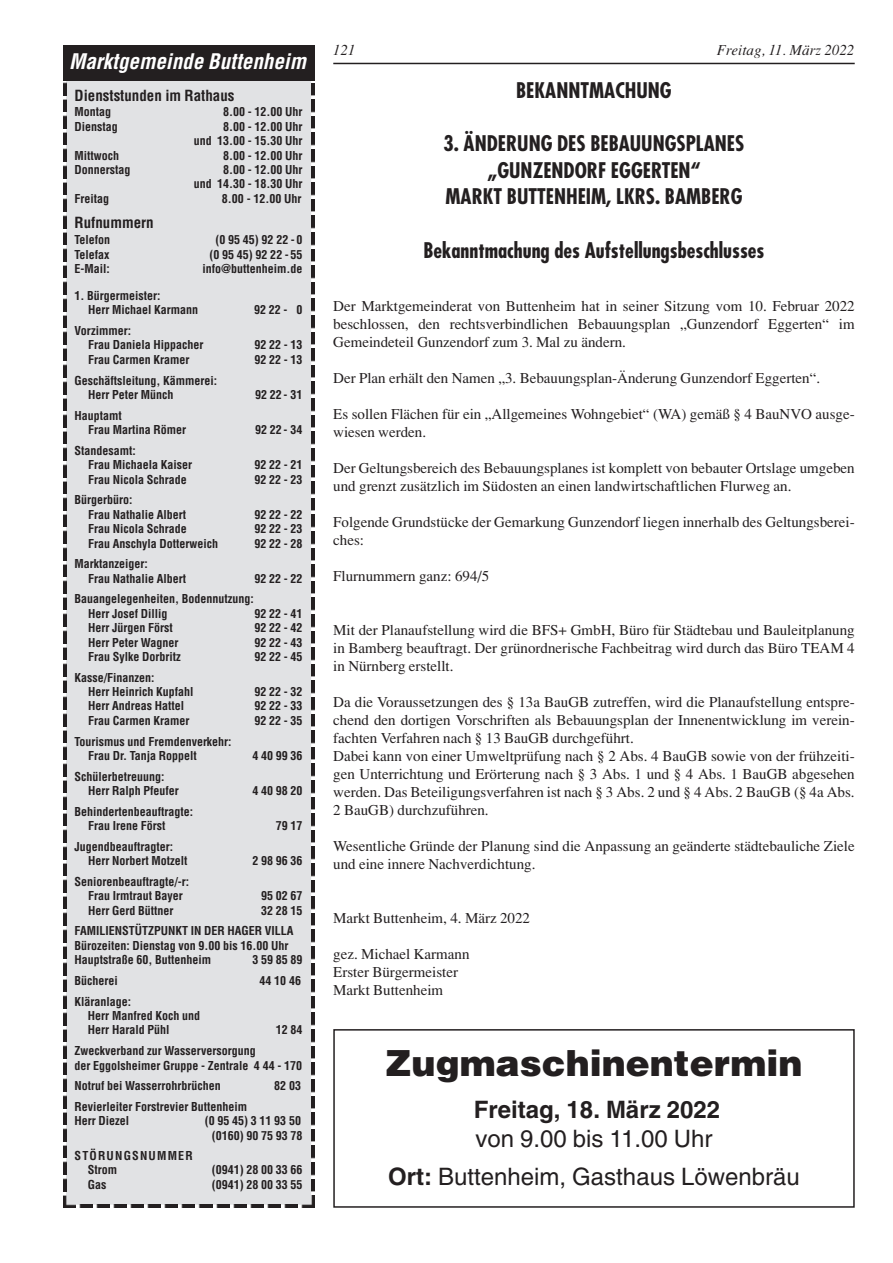
<style>
.page{position:relative;width:893px;height:1263px;background:#fff}
.page>*{position:absolute;margin:0;border:0;box-sizing:border-box;transform-origin:0 0}
.t1{font:900 36px "Helvetica";color:#231f20}
.t2{font:24px/37.8px "Helvetica";color:#231f20;text-align:center}
.t3{font:700 24px "Helvetica";color:#231f20}
.t4{font:700 condensed 21px/26.5px "Futura";color:#231f20;text-align:center}
.t5{font:italic 700 condensed 21px "Helvetica";color:#fff}
.t6{font:15px/18px "Times";color:#231f20}
.t7{font:700 condensed 15px "Helvetica";color:#231f20}
.t8{font:italic 15px "Times";color:#231f20}
.t9{font:700 condensed 12px/14.4px "Helvetica";color:#231f20}
.t10{font:700 condensed 12px/13.6px "Helvetica";letter-spacing:.1em;color:#231f20}
.s1{font-weight:700}
</style>
<div class="page">
<hr style="left:333px;top:63px;width:522px;height:1px;background:#231f20">
<div style="left:64px;top:68px;width:249px;height:1138px;background:#e1e2e4"></div>
<img style="left:302px;top:80px;width:12px;height:3px">
<img style="left:311px;top:83px;width:3px;height:1113px">
<img style="left:298px;top:1196px;width:16px;height:12px">
<img style="left:75px;top:1205px;width:223px;height:3px">
<img style="left:63px;top:1191px;width:12px;height:17px">
<img style="left:63px;top:80px;width:3px;height:1111px">
<div style="left:63px;top:45px;width:251px;height:35px;background:#231f20"></div>
<div style="left:333px;top:1029px;width:522px;height:179px;border:2px solid #231f20"></div>
<h3 class="t5" style="left:69px;top:50px;width:238px">Marktgemeinde Buttenheim</h3>
<p class="t7" style="left:75px;top:87px;width:162px">Dienststunden im Rathaus</p>
<p class="t9" style="left:75px;top:105px;width:38px">Montag</p>
<p class="t9" style="left:223px;top:105px;width:81px">8.00 - 12.00 Uhr</p>
<p class="t9" style="left:75px;top:119px;width:45px">Dienstag</p>
<p class="t9" style="left:194px;top:119px;width:110px;text-align:right">8.00 - 12.00 Uhr<br>und 13.00 - 15.30 Uhr</p>
<p class="t9" style="left:75px;top:148px;width:46px">Mittwoch</p>
<p class="t9" style="left:223px;top:148px;width:81px">8.00 - 12.00 Uhr</p>
<p class="t9" style="left:75px;top:163px;width:57px">Donnerstag</p>
<p class="t9" style="left:194px;top:163px;width:110px;text-align:right">8.00 - 12.00 Uhr<br>und 14.30 - 18.30 Uhr</p>
<p class="t9" style="left:75px;top:191px;width:36px">Freitag</p>
<p class="t9" style="left:222px;top:191px;width:81px">8.00 - 12.00 Uhr</p>
<p class="t7" style="left:75px;top:214px;width:81px">Rufnummern</p>
<p class="t9" style="left:75px;top:233px;width:37px">Telefon</p>
<p class="t9" style="left:216px;top:233px;width:89px">(0 95 45) 92 22 -0</p>
<p class="t9" style="left:75px;top:247px;width:37px">Telefax</p>
<p class="t9" style="left:210px;top:247px;width:95px">(0 95 45) 92 22 - 55</p>
<p class="t9" style="left:75px;top:262px;width:37px">E-Mail:</p>
<p class="t9" style="left:203px;top:262px;width:101px">info@buttenheim.de</p>
<p class="t9" style="left:88px;top:289px;width:112px;text-indent:-13px">1. Bürgermeister:<br>Herr Michael Karmann</p>
<p class="t9" style="left:254px;top:303px;width:50px">9222- 0</p>
<p class="t9" style="left:88px;top:324px;width:117px;text-indent:-14px">Vorzimmer:<br>Frau Daniela Hippacher</p>
<p class="t9" style="left:255px;top:338px;width:50px">92 22 - 13</p>
<p class="t9" style="left:88px;top:352px;width:103px">Frau Carmen Kramer</p>
<p class="t9" style="left:255px;top:352px;width:50px">92 22 - 13</p>
<p class="t9" style="left:88px;top:373px;width:131px;text-indent:-14px">Geschäftsleitung, Kämmerei:<br>Herr Peter Münch</p>
<p class="t9" style="left:255px;top:388px;width:49px">92 22- 31</p>
<p class="t9" style="left:88px;top:408px;width:100px;text-indent:-14px">Hauptamt<br>Frau Martina Römer</p>
<p class="t9" style="left:88px;top:443px;width:106px;text-indent:-14px">Standesamt:<br>Frau Michaela Kaiser</p>
<p class="t9" style="left:255px;top:423px;width:49px">92 22- 34</p>
<p class="t9" style="left:255px;top:458px;width:50px">92 22 - 21</p>
<p class="t9" style="left:88px;top:472px;width:100px">Frau Nicola Schrade</p>
<p class="t9" style="left:255px;top:472px;width:50px">92 22 - 23</p>
<p class="t9" style="left:88px;top:493px;width:100px;text-indent:-13px">Bürgerbüro:<br>Frau Nathalie Albert</p>
<p class="t9" style="left:255px;top:507px;width:50px">92 22 - 22</p>
<p class="t9" style="left:88px;top:522px;width:100px">Frau Nicola Schrade</p>
<p class="t9" style="left:255px;top:522px;width:50px">92 22 - 23</p>
<p class="t9" style="left:88px;top:536px;width:132px">Frau Anschyla Dotterweich</p>
<p class="t9" style="left:255px;top:536px;width:50px">92 22 - 28</p>
<p class="t9" style="left:88px;top:557px;width:100px;text-indent:-14px">Marktanzeiger:<br>Frau Nathalie Albert</p>
<p class="t9" style="left:255px;top:571px;width:50px">92 22 - 22</p>
<p class="t9" style="left:88px;top:592px;width:167px;text-indent:-14px">Bauangelegenheiten, Bodennutzung:<br>Herr Josef Dillig</p>
<p class="t9" style="left:255px;top:606px;width:50px">92 22 - 41</p>
<p class="t9" style="left:88px;top:621px;width:86px">Herr Jürgen Först</p>
<p class="t9" style="left:255px;top:621px;width:50px">92 22 - 42</p>
<p class="t9" style="left:88px;top:635px;width:92px">Herr Peter Wagner</p>
<p class="t9" style="left:255px;top:635px;width:50px">92 22 - 43</p>
<p class="t9" style="left:88px;top:649px;width:94px">Frau Sylke Dorbritz</p>
<p class="t9" style="left:255px;top:649px;width:50px">92 22 - 45</p>
<p class="t9" style="left:88px;top:670px;width:107px;text-indent:-14px">Kasse/Finanzen:<br>Herr Heinrich Kupfahl</p>
<p class="t9" style="left:255px;top:685px;width:50px">92 22 - 32</p>
<p class="t9" style="left:88px;top:699px;width:98px">Herr Andreas Hattel</p>
<p class="t9" style="left:255px;top:699px;width:50px">92 22 - 33</p>
<p class="t9" style="left:88px;top:713px;width:103px">Frau Carmen Kramer</p>
<p class="t9" style="left:255px;top:713px;width:50px">92 22 - 35</p>
<p class="t9" style="left:88px;top:734px;width:145px;text-indent:-13px">Tourismus und Fremdenverkehr:<br>Frau Dr. Tanja Roppelt</p>
<p class="t9" style="left:253px;top:748px;width:52px">4 40 99 36</p>
<p class="t9" style="left:88px;top:769px;width:92px;text-indent:-14px">Schülerbetreuung:<br>Herr Ralph Pfeufer</p>
<p class="t9" style="left:88px;top:804px;width:107px;text-indent:-14px">Behindertenbeauftragte:<br>Frau Irene Först</p>
<p class="t9" style="left:88px;top:839px;width:101px;text-indent:-14px">Jugendbeauftragter:<br>Herr Norbert Motzelt</p>
<p class="t9" style="left:75px;top:874px;width:116px;text-align:center">Seniorenbeauftragte/-r:<br>Frau Irmtraut Bayer</p>
<p class="t9" style="left:253px;top:784px;width:52px">4 40 98 20</p>
<p class="t9" style="left:276px;top:819px;width:28px">79 17</p>
<p class="t9" style="left:253px;top:854px;width:52px">2 98 96 36</p>
<p class="t9" style="left:261px;top:889px;width:43px">95 02 67</p>
<p class="t9" style="left:88px;top:903px;width:87px">Herr Gerd Büttner</p>
<p class="t9" style="left:75px;top:900px;width:230px;line-height:20.7px;text-indent:187px">32 28 15<br>FAMILIENSTÜTZPUNKT IN DER HAGER VILLA</p>
<p class="t9" style="left:74px;top:938px;width:216px">Bürozeiten: Dienstag von 9.00 bis 16.00 Uhr<br>Hauptstraße 60, Buttenheim</p>
<p class="t9" style="left:253px;top:953px;width:52px">3 59 85 89</p>
<p class="t9" style="left:74px;top:973px;width:45px">Bücherei</p>
<p class="t9" style="left:260px;top:973px;width:43px">44 10 46</p>
<p class="t9" style="left:88px;top:994px;width:114px;text-indent:-13px">Kläranlage:<br>Herr Manfred Koch und<br>Herr Harald Pühl</p>
<p class="t9" style="left:276px;top:1023px;width:28px">12 84</p>
<p class="t9" style="left:74px;top:1044px;width:229px">Zweckverband zur Wasserversorgung<br>der Eggolsheimer Gruppe - Zentrale 4 44 - 170</p>
<p class="t9" style="left:74px;top:1079px;width:148px">Notruf bei Wasserrohrbrüchen</p>
<p class="t9" style="left:274px;top:1079px;width:28px">82 03</p>
<p class="t9" style="left:74px;top:1099px;width:174px">Revierleiter Forstrevier Buttenheim<br>Herr Diezel</p>
<p class="t9" style="left:205px;top:1114px;width:99px;text-align:center">(0 95 45) 3 11 93 50 (0160) 90 75 93 78</p>
<p class="t10" style="left:88px;top:1149px;width:106px;text-indent:-13px">STÖRUNGSNUMMER<br>Strom</p>
<p class="t9" style="left:212px;top:1163px;width:92px">(0941) 28 00 33 66</p>
<p class="t9" style="left:88px;top:1177px;width:20px">Gas</p>
<p class="t9" style="left:212px;top:1177px;width:92px">(0941) 28 00 33 55</p>
<p class="t8" style="left:333px;top:41px;width:24px">121</p>
<p class="t8" style="left:717px;top:41px;width:139px">Freitag, 11. März 2022</p>
<h3 class="t4" style="left:516px;top:79px;width:157px">BEKANNTMACHUNG</h3>
<h3 class="t4" style="left:444px;top:132px;width:302px">3. ÄNDERUNG DES BEBAUUNGSPLANES „GUNZENDORF EGGERTEN“<br>MARKT BUTTENHEIM, LKRS. BAMBERG</h3>
<h3 class="t4" style="left:423px;top:238px;width:343px">Bekanntmachung des Aufstellungsbeschlusses</h3>
<p class="t6" style="left:333px;top:296px;width:523px;text-align:justify">Der Marktgemeinderat von Buttenheim hat in seiner Sitzung vom 10. Februar 2022 beschlossen, den rechtsverbindlichen Bebauungsplan „Gunzendorf Eggerten“ im Gemeindeteil Gunzendorf zum 3. Mal zu ändern.</p>
<p class="t6" style="left:333px;top:368px;width:488px">Der Plan erhält den Namen „3. Bebauungsplan-Änderung Gunzendorf Eggerten“.</p>
<p class="t6" style="left:333px;top:404px;width:523px">Es sollen Flächen für ein „Allgemeines Wohngebiet“ (WA) gemäß § 4 BauNVO ausge&shy;wiesen werden.</p>
<p class="t6" style="left:333px;top:458px;width:523px">Der Geltungsbereich des Bebauungsplanes ist komplett von bebauter Ortslage umgeben und grenzt zusätzlich im Südosten an einen landwirtschaftlichen Flurweg an.</p>
<p class="t6" style="left:333px;top:512px;width:523px">Folgende Grundstücke der Gemarkung Gunzendorf liegen innerhalb des Geltungsberei&shy;ches:</p>
<p class="t6" style="left:333px;top:566px;width:157px">Flurnummern ganz: 694/5</p>
<p class="t6" style="left:333px;top:620px;width:523px;text-align:justify">Mit der Planaufstellung wird die BFS+ GmbH, Büro für Städtebau und Bauleitplanung in Bamberg beauftragt. Der grünordnerische Fachbeitrag wird durch das Büro TEAM 4 in Nürnberg erstellt.</p>
<p class="t6" style="left:333px;top:692px;width:523px">Da die Voraussetzungen des § 13a BauGB zutreffen, wird die Planaufstellung entspre&shy;chend den dortigen Vorschriften als Bebauungsplan der Innenentwicklung im verein&shy;fachten Verfahren nach § 13 BauGB durchgeführt.<br>Dabei kann von einer Umweltprüfung nach § 2 Abs. 4 BauGB sowie von der frühzeiti&shy;gen Unterrichtung und Erörterung nach § 3 Abs. 1 und § 4 Abs. 1 BauGB abgesehen werden. Das Beteiligungsverfahren ist nach § 3 Abs. 2 und § 4 Abs. 2 BauGB (§ 4a Abs.<br>2 BauGB) durchzuführen.</p>
<p class="t6" style="left:333px;top:836px;width:523px">Wesentliche Gründe der Planung sind die Anpassung an geänderte städtebauliche Ziele und eine innere Nachverdichtung.</p>
<p class="t6" style="left:333px;top:908px;width:198px">Markt Buttenheim, 4. März 2022</p>
<p class="t6" style="left:333px;top:944px;width:138px">gez. Michael Karmann<br>Erster Bürgermeister<br>Markt Buttenheim</p>
<h1 class="t1" style="left:386px;top:1043px;width:418px">Zugmaschinentermin</h1>
<h2 class="t3" style="left:474px;top:1101px;width:248px">Freitag, 18. März 2022</h2>
<h2 class="t2" style="left:388px;top:1122px;width:413px">von 9.00 bis 11.00 Uhr<br><span class="s1">Ort:</span> Buttenheim, Gasthaus Löwenbräu</h2>
</div>
